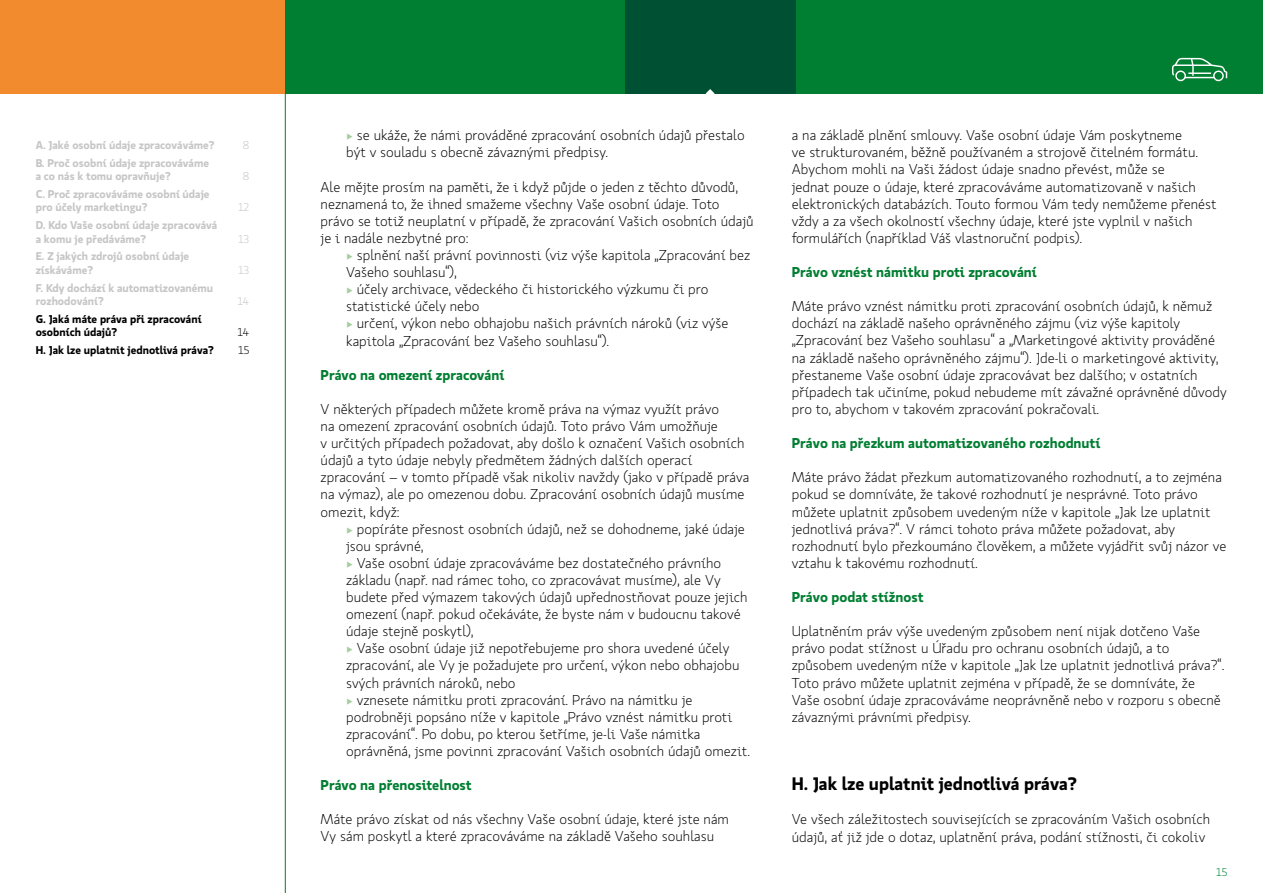
<style>
.page{position:relative;width:1263px;height:893px;background:#fff}
.page>*{position:absolute;margin:0;border:0;box-sizing:border-box;transform-origin:0 0}
.t1{font:700 18px "Koop Pro";color:#000}
.t2{font:300 14.25px/17.1px "Koop Pro";color:#000}
.t3{font:700 14.25px "Koop Pro";color:#007e31}
.t4{font:700 11.25px/13.5px "Koop Pro";color:#c6c6c6}
.t5{font:700 11.25px/13.5px "Koop Pro";color:#000}
.t6{font:300 11.25px "Koop Pro";color:#c6c6c6}
.t7{font:300 11.25px "Koop Pro";color:#000}
.t8{font:300 11.25px "Koop Pro";color:#007e31}
.s1{color:#a2cf9c}
</style>
<div class="page">
<div style="left:0;top:0;width:285px;height:94px;background:#f28b2d"></div>
<div style="left:285px;top:0;width:978px;height:94px;background:#007e31"></div>
<div style="left:625px;top:0;width:170px;height:94px;background:#005033"></div>
<svg style="left:1172px;top:58px;width:55px;height:23px"></svg>
<hr style="left:285px;top:94px;width:1px;height:799px;background:#007e31">
<svg style="left:706px;top:89px;width:9px;height:5px"></svg>
<p class="t4" style="left:36px;top:138px;width:180px">A. Jaké osobní údaje zpracováváme?</p>
<p class="t6" style="left:243px;top:137px;width:8px">8</p>
<p class="t4" style="left:36px;top:155px;width:175px">B. Proč osobní údaje zpracováváme a co nás k tomu opravňuje?</p>
<p class="t6" style="left:243px;top:169px;width:8px">8</p>
<p class="t4" style="left:36px;top:187px;width:175px">C. Proč zpracováváme osobní údaje pro účely marketingu?</p>
<p class="t4" style="left:36px;top:218px;width:183px">D. Kdo Vaše osobní údaje zpracovává a komu je předáváme?</p>
<p class="t4" style="left:36px;top:249px;width:155px">E. Z jakých zdrojů osobní údaje získáváme?</p>
<p class="t4" style="left:36px;top:280px;width:179px">F. Kdy dochází k automatizovanému rozhodování?</p>
<p class="t5" style="left:36px;top:312px;width:167px">G. Jaká máte práva při zpracování osobních údajů?</p>
<p class="t6" style="left:238px;top:200px;width:13px">12</p>
<p class="t6" style="left:238px;top:231px;width:13px">13</p>
<p class="t6" style="left:238px;top:262px;width:13px">13</p>
<p class="t6" style="left:237px;top:294px;width:13px">14</p>
<p class="t7" style="left:237px;top:325px;width:13px">14</p>
<p class="t5" style="left:36px;top:343px;width:180px">H. Jak lze uplatnit jednotlivá práva?</p>
<p class="t7" style="left:238px;top:343px;width:13px">15</p>
<p class="t2" style="left:346px;top:127px;width:400px"><span class="s1">•</span> se ukáže, že námi prováděné zpracování osobních údajů přestalo být v souladu s obecně závaznými předpisy.</p>
<p class="t2" style="left:321px;top:178px;width:434px">Ale mějte prosím na paměti, že i když půjde o jeden z těchto důvodů, neznamená to, že ihned smažeme všechny Vaše osobní údaje. Toto právo se totiž neuplatní v případě, že zpracování Vašich osobních údajů je i nadále nezbytné pro:</p>
<p class="t2" style="left:346px;top:246px;width:406px"><span class="s1">•</span> splnění naší právní povinnosti (viz výše kapitola „Zpracování bez<br>Vašeho souhlasu“),</p>
<p class="t2" style="left:346px;top:280px;width:364px"><span class="s1">•</span> účely archivace, vědeckého či historického výzkumu či pro statistické účely nebo</p>
<p class="t2" style="left:346px;top:315px;width:384px"><span class="s1">•</span> určení, výkon nebo obhajobu našich právních nároků (viz výše kapitola „Zpracování bez Vašeho souhlasu“).</p>
<p class="t3" style="left:321px;top:365px;width:185px">Právo na omezení zpracování</p>
<p class="t2" style="left:321px;top:400px;width:430px">V některých případech můžete kromě práva na výmaz využít právo<br>na omezení zpracování osobních údajů. Toto právo Vám umožňuje<br>v určitých případech požadovat, aby došlo k označení Vašich osobních údajů a tyto údaje nebyly předmětem žádných dalších operací zpracování – v tomto případě však nikoliv navždy (jako v případě práva na výmaz), ale po omezenou dobu. Zpracování osobních údajů musíme omezit, když:</p>
<p class="t2" style="left:346px;top:520px;width:400px"><span class="s1">•</span> popíráte přesnost osobních údajů, než se dohodneme, jaké údaje jsou správné,</p>
<p class="t2" style="left:346px;top:554px;width:403px"><span class="s1">•</span> Vaše osobní údaje zpracováváme bez dostatečného právního základu (např. nad rámec toho, co zpracovávat musíme), ale Vy budete před výmazem takových údajů upřednostňovat pouze jejich omezení (např. pokud očekáváte, že byste nám v budoucnu takové údaje stejně poskytl),</p>
<p class="t2" style="left:346px;top:640px;width:395px"><span class="s1">•</span> Vaše osobní údaje již nepotřebujeme pro shora uvedené účely zpracování, ale Vy je požadujete pro určení, výkon nebo obhajobu svých právních nároků, nebo</p>
<p class="t2" style="left:346px;top:691px;width:406px"><span class="s1">•</span> vznesete námitku proti zpracování. Právo na námitku je podrobněji popsáno níže v kapitole „Právo vznést námitku proti zpracování“. Po dobu, po kterou šetříme, je-li Vaše námitka oprávněná, jsme povinni zpracování Vašich osobních údajů omezit.</p>
<p class="t3" style="left:321px;top:775px;width:153px">Právo na přenositelnost</p>
<p class="t2" style="left:321px;top:811px;width:410px">Máte právo získat od nás všechny Vaše osobní údaje, které jste nám<br>Vy sám poskytl a které zpracováváme na základě Vašeho souhlasu</p>
<p class="t2" style="left:792px;top:127px;width:426px">a na základě plnění smlouvy. Vaše osobní údaje Vám poskytneme<br>ve strukturovaném, běžně používaném a strojově čitelném formátu.<br>Abychom mohli na Vaši žádost údaje snadno převést, může se<br>jednat pouze o údaje, které zpracováváme automatizovaně v našich elektronických databázích. Touto formou Vám tedy nemůžeme přenést vždy a za všech okolností všechny údaje, které jste vyplnil v našich formulářích (například Váš vlastnoruční podpis).</p>
<p class="t3" style="left:792px;top:262px;width:246px">Právo vznést námitku proti zpracování</p>
<p class="t2" style="left:792px;top:298px;width:436px">Máte právo vznést námitku proti zpracování osobních údajů, k němuž dochází na základě našeho oprávněného zájmu (viz výše kapitoly „Zpracování bez Vašeho souhlasu“ a „Marketingové aktivity prováděné na základě našeho oprávněného zájmu“). Jde-li o marketingové aktivity, přestaneme Vaše osobní údaje zpracovávat bez dalšího; v ostatních případech tak učiníme, pokud nebudeme mít závažné oprávněné důvody pro to, abychom v takovém zpracování pokračovali.</p>
<p class="t3" style="left:792px;top:433px;width:310px">Právo na přezkum automatizovaného rozhodnutí</p>
<p class="t2" style="left:792px;top:469px;width:436px">Máte právo žádat přezkum automatizovaného rozhodnutí, a to zejména pokud se domníváte, že takové rozhodnutí je nesprávné. Toto právo můžete uplatnit způsobem uvedeným níže v kapitole „Jak lze uplatnit jednotlivá práva?“. V rámci tohoto práva můžete požadovat, aby rozhodnutí bylo přezkoumáno člověkem, a můžete vyjádřit svůj názor ve vztahu k takovému rozhodnutí.</p>
<p class="t3" style="left:792px;top:587px;width:133px">Právo podat stížnost</p>
<p class="t2" style="left:792px;top:622px;width:434px">Uplatněním práv výše uvedeným způsobem není nijak dotčeno Vaše právo podat stížnost u Úřadu pro ochranu osobních údajů, a to způsobem uvedeným níže v kapitole „Jak lze uplatnit jednotlivá práva?“.<br>Toto právo můžete uplatnit zejména v případě, že se domníváte, že Vaše osobní údaje zpracováváme neoprávněně nebo v rozporu s obecně závaznými právními předpisy.</p>
<p class="t1" style="left:792px;top:771px;width:287px">H. Jak lze uplatnit jednotlivá práva?</p>
<p class="t2" style="left:792px;top:811px;width:420px">Ve všech záležitostech souvisejících se zpracováním Vašich osobních údajů, ať již jde o dotaz, uplatnění práva, podání stížnosti, či cokoliv</p>
<p class="t8" style="left:1216px;top:864px;width:13px">15</p>
</div>
